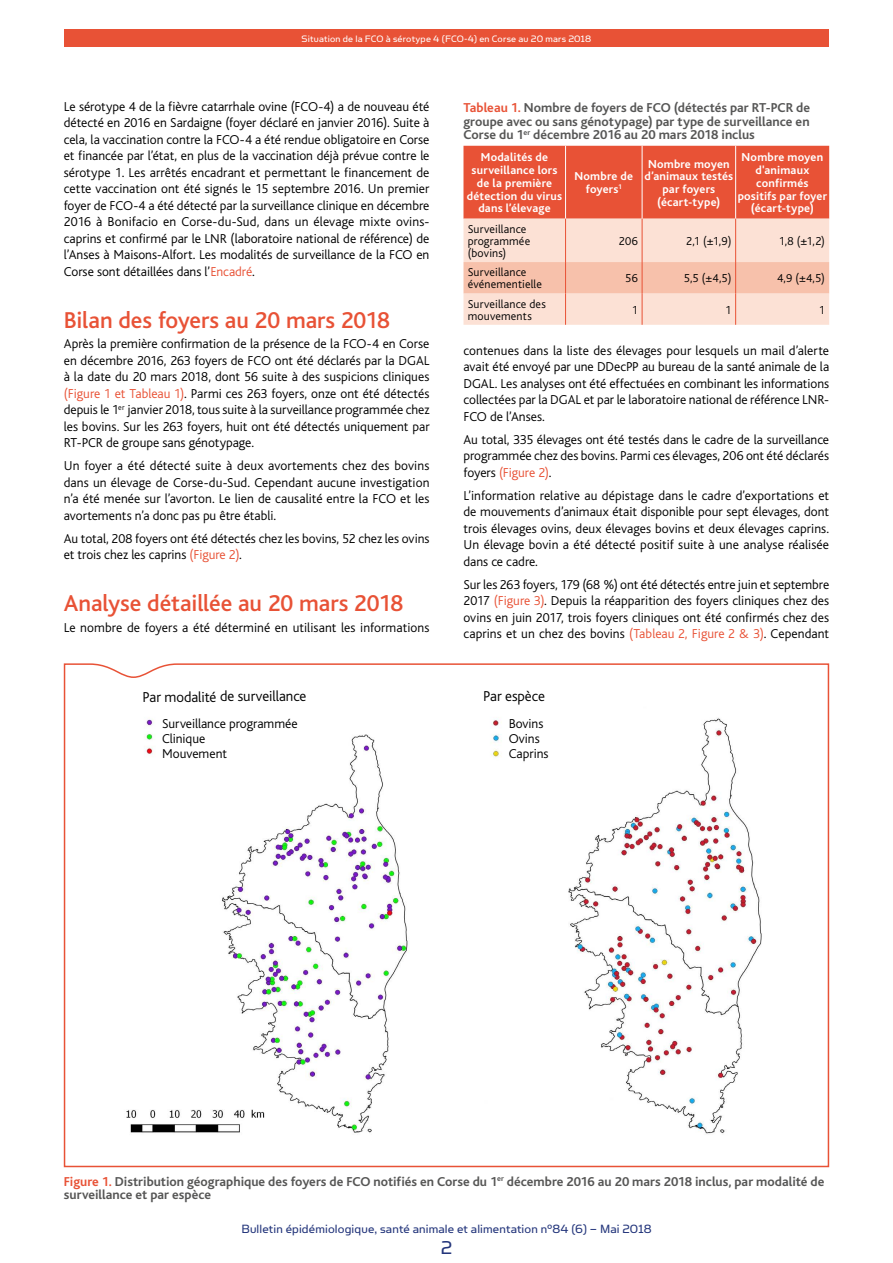
<style>
.page{position:relative;width:893px;height:1263px;background:#fff}
.page>*{position:absolute;margin:0;border:0;box-sizing:border-box;transform-origin:0 0}
.ST1{font:500 24px "Bliss";letter-spacing:-.005em;color:#e85236}
.t1{font:21px "Simian Text Orangutan";color:#23357b}
.TEXTE_COURANT{font:300 15px "Bliss";letter-spacing:-.005em;color:#000}
.TEXTE_COURANT-2{font:300 13.5px/16.5px "Bliss";color:#000;text-align:justify}
.Titre_tablo-Fig_FR{font:700 13.5px/13.5px "Bliss";color:#565655;text-align:justify}
.t2{font:13.5px "Simian Text Orangutan";letter-spacing:.01em;color:#23357b}
.Tablo_Tétière{font:700 12px/12.8px "Bliss";letter-spacing:.015em;color:#fff;text-align:center}
.Tableau_texte{font:300 12px/12px "Bliss";letter-spacing:.015em;color:#000}
.Tablo_chiffres{font:300 12px "Bliss";color:#000}
.t3{font:10.5px "Simian Text Orangutan";letter-spacing:.02em;color:#fff}
.s1{color:#e85236}
</style>
<div class="page">
<div style="left:64px;top:30px;width:765px;height:17px;background:#e85236"></div>
<svg style="left:463px;top:146px;width:366px;height:179px;background:#f3a18d"></svg>
<hr style="left:565px;top:146px;width:1px;height:73px;background:#fff">
<hr style="left:642px;top:146px;width:1px;height:73px;background:#fff">
<hr style="left:735px;top:146px;width:1px;height:73px;background:#fff">
<hr style="left:565px;top:219px;width:1px;height:43px;background:#e85236">
<hr style="left:642px;top:219px;width:1px;height:43px;background:#e85236">
<hr style="left:735px;top:219px;width:1px;height:43px;background:#e85236">
<hr style="left:565px;top:262px;width:1px;height:31px;background:#e85236">
<hr style="left:642px;top:262px;width:1px;height:31px;background:#e85236">
<hr style="left:735px;top:262px;width:1px;height:31px;background:#e85236">
<hr style="left:565px;top:293px;width:1px;height:32px;background:#e85236">
<hr style="left:642px;top:293px;width:1px;height:32px;background:#e85236">
<hr style="left:735px;top:293px;width:1px;height:32px;background:#e85236">
<svg style="left:63px;top:663px;width:767px;height:505px"></svg>
<svg style="left:138px;top:685px;width:196px;height:26px"></svg>
<div style="left:158px;top:713px;width:167px;height:49px;background:#fff"></div>
<div style="left:504px;top:713px;width:167px;height:49px;background:#fff"></div>
<div style="left:479px;top:686px;width:146px;height:25px;background:#fff"></div>
<p class="t3" style="left:302px;top:33px;width:291px">Situation de la FCO à sérotype 4 (FCO-4) en Corse au 20 mars 2018</p>
<p class="TEXTE_COURANT-2" style="left:64px;top:99px;width:367px">Le sérotype 4 de la fièvre catarrhale ovine (FCO-4) a de nouveau été détecté en 2016 en Sardaigne (foyer déclaré en janvier 2016). Suite à cela, la vaccination contre la FCO-4 a été rendue obligatoire en Corse et financée par l’état, en plus de la vaccination déjà prévue contre le sérotype 1. Les arrêtés encadrant et permettant le financement de cette vaccination ont été signés le 15 septembre 2016. Un premier foyer de FCO-4 a été détecté par la surveillance clinique en décembre 2016 à Bonifacio en Corse-du-Sud, dans un élevage mixte ovins&shy;caprins et confirmé par le LNR (laboratoire national de référence) de l’Anses à Maisons-Alfort. Les modalités de surveillance de la FCO en Corse sont détaillées dans l’<span class="s1">Encadré</span>.</p>
<p class="ST1" style="left:64px;top:307px;width:328px">Bilan des foyers au 20 mars 2018</p>
<p class="TEXTE_COURANT-2" style="left:64px;top:336px;width:367px">Après la première confirmation de la présence de la FCO-4 en Corse en décembre 2016, 263 foyers de FCO ont été déclarés par la DGAL à la date du 20 mars 2018, dont 56 suite à des suspicions cliniques <span class="s1">(Figure 1 et Tableau 1)</span>. Parmi ces 263 foyers, onze ont été détectés depuis le 1<sup>er</sup> janvier 2018, tous suite à la surveillance programmée chez les bovins. Sur les 263 foyers, huit ont été détectés uniquement par RT-PCR de groupe sans génotypage.</p>
<p class="TEXTE_COURANT-2" style="left:64px;top:458px;width:367px">Un foyer a été détecté suite à deux avortements chez des bovins dans un élevage de Corse-du-Sud. Cependant aucune investigation n’a été menée sur l’avorton. Le lien de causalité entre la FCO et les avortements n’a donc pas pu être établi.</p>
<p class="TEXTE_COURANT-2" style="left:64px;top:530px;width:367px">Au total, 208 foyers ont été détectés chez les bovins, 52 chez les ovins et trois chez les caprins <span class="s1">(Figure 2)</span>.</p>
<p class="ST1" style="left:64px;top:590px;width:341px">Analyse détaillée au 20 mars 2018</p>
<p class="TEXTE_COURANT-2" style="left:64px;top:619px;width:367px">Le nombre de foyers a été déterminé en utilisant les informations</p>
<p class="TEXTE_COURANT" style="left:142px;top:690px;width:165px;rotate:-1deg">Par modalité de surveillance</p>
<p class="TEXTE_COURANT-2" style="left:162px;top:715px;width:137px">Surveillance programmée</p>
<p class="TEXTE_COURANT-2" style="left:162px;top:730px;width:45px">Clinique</p>
<p class="TEXTE_COURANT-2" style="left:162px;top:745px;width:66px">Mouvement</p>
<p class="Titre_tablo-Fig_FR" style="left:463px;top:101px;width:348px"><span class="s1">Tableau 1.</span> Nombre de foyers de FCO (détectés par RT-PCR de groupe avec ou sans génotypage) par type de surveillance en Corse du 1<sup>er</sup> décembre 2016 au 20 mars 2018 inclus</p>
<p class="Tablo_Tétière" style="left:467px;top:151px;width:97px">Modalités de surveillance lors de la première détection du virus dans l’élevage</p>
<p class="Tablo_Tétière" style="left:738px;top:151px;width:91px">Nombre moyen d'animaux confirmés positifs par foyer</p>
<p class="Tablo_Tétière" style="left:751px;top:202px;width:65px">(écart-type)</p>
<p class="Tablo_Tétière" style="left:645px;top:158px;width:90px">Nombre moyen d’animaux testés par foyers</p>
<p class="Tablo_Tétière" style="left:657px;top:196px;width:65px">(écart-type)</p>
<p class="Tablo_Tétière" style="left:575px;top:170px;width:60px">Nombre de foyers<sup>1</sup></p>
<p class="Tableau_texte" style="left:468px;top:223px;width:64px">Surveillance programmée (bovins)</p>
<p class="Tablo_chiffres" style="left:619px;top:235px;width:21px">206</p>
<p class="Tablo_chiffres" style="left:686px;top:235px;width:47px">2,1 (±1,9)</p>
<p class="Tablo_chiffres" style="left:779px;top:235px;width:48px">1,8 (±1,2)</p>
<p class="Tableau_texte" style="left:468px;top:267px;width:76px">Surveillance événementielle</p>
<p class="Tablo_chiffres" style="left:625px;top:272px;width:14px">56</p>
<p class="Tablo_chiffres" style="left:684px;top:272px;width:49px">5,5 (±4,5)</p>
<p class="Tablo_chiffres" style="left:777px;top:272px;width:49px">4,9 (±4,5)</p>
<p class="Tableau_texte" style="left:468px;top:298px;width:80px">Surveillance des mouvements</p>
<p class="Tablo_chiffres" style="left:632px;top:303px;width:8px">1</p>
<p class="Tablo_chiffres" style="left:725px;top:303px;width:8px">1</p>
<p class="Tablo_chiffres" style="left:819px;top:303px;width:8px">1</p>
<p class="TEXTE_COURANT-2" style="left:463px;top:342px;width:367px">contenues dans la liste des élevages pour lesquels un mail d’alerte avait été envoyé par une DDecPP au bureau de la santé animale de la DGAL. Les analyses ont été effectuées en combinant les informations collectées par la DGAL et par le laboratoire national de référence LNR-FCO de l’Anses.</p>
<p class="TEXTE_COURANT-2" style="left:463px;top:431px;width:367px">Au total, 335 élevages ont été testés dans le cadre de la surveillance programmée chez des bovins. Parmi ces élevages, 206 ont été déclarés foyers <span class="s1">(Figure 2)</span>.</p>
<p class="TEXTE_COURANT-2" style="left:463px;top:487px;width:367px">L’information relative au dépistage dans le cadre d’exportations et de mouvements d’animaux était disponible pour sept élevages, dont trois élevages ovins, deux élevages bovins et deux élevages caprins.<br>Un élevage bovin a été détecté positif suite à une analyse réalisée dans ce cadre.</p>
<p class="TEXTE_COURANT-2" style="left:463px;top:576px;width:367px">Sur les 263 foyers, 179 (68 %) ont été détectés entre juin et septembre 2017 <span class="s1">(Figure 3)</span>. Depuis la réapparition des foyers cliniques chez des ovins en juin 2017, trois foyers cliniques ont été confirmés chez des caprins et un chez des bovins <span class="s1">(Tableau 2, Figure 2 &amp; 3)</span>. Cependant</p>
<p class="TEXTE_COURANT" style="left:483px;top:689px;width:63px">Par espèce</p>
<p class="TEXTE_COURANT-2" style="left:509px;top:715px;width:36px">Bovins</p>
<p class="TEXTE_COURANT-2" style="left:509px;top:730px;width:33px">Ovins</p>
<p class="TEXTE_COURANT-2" style="left:509px;top:745px;width:41px">Caprins</p>
<p class="Titre_tablo-Fig_FR" style="left:64px;top:1175px;width:762px"><span class="s1">Figure 1.</span> Distribution géographique des foyers de FCO notifiés en Corse du 1<sup>er</sup> décembre 2016 au 20 mars 2018 inclus, par modalité de surveillance et par espèce</p>
<p class="t2" style="left:241px;top:1221px;width:412px">Bulletin épidémiologique, santé animale et alimentation n°84 (6) – Mai 2018</p>
<p class="t1" style="left:441px;top:1236px;width:13px">2</p>
</div>
